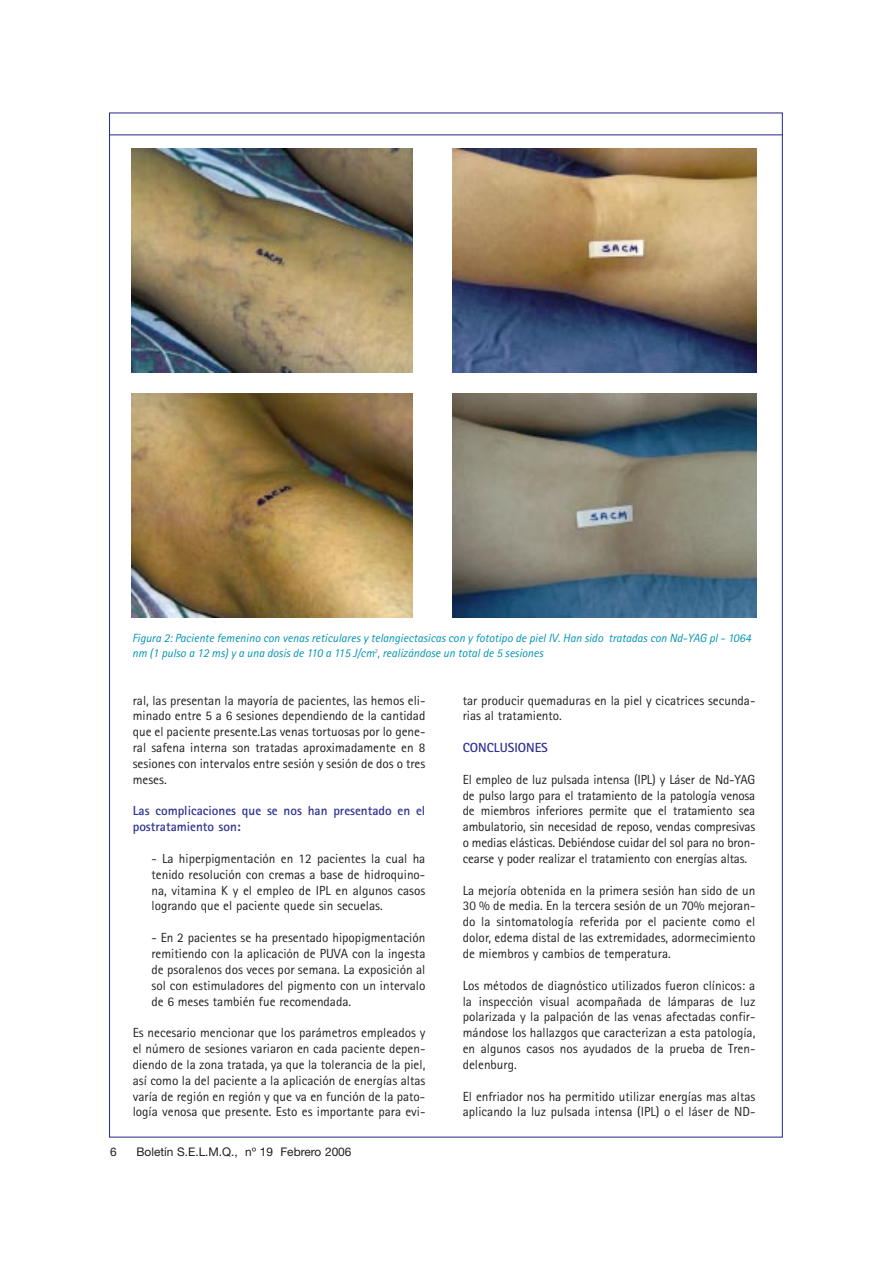
<style>
.page{position:relative;width:893px;height:1263px;background:#fff}
.page>*{position:absolute;margin:0;border:0;box-sizing:border-box;transform-origin:0 0}
.t1{font:13.2px/15.9px "Rotis Sans Serif";color:#231f20;text-align:justify}
.t2{font:700 13.2px/15.9px "Rotis Sans Serif";color:#2e3092}
.t3{font:italic 11.85px/15.1px "Rotis Sans Serif";color:#0093b0}
.t4{font:11.85px "Helvetica Neue";color:#231f20}
</style>
<div class="page">
<hr style="left:109px;top:134px;width:673px;height:1px;background:#2e3092">
<img style="left:131px;top:149px;width:281px;height:224px">
<img style="left:131px;top:394px;width:281px;height:223px">
<img style="left:452px;top:149px;width:304px;height:224px">
<img style="left:452px;top:394px;width:304px;height:223px">
<p class="t3" style="left:132px;top:632px;width:620px">Figura 2: Paciente femenino con venas reticulares y telangiectasicas con y fototipo de piel IV. Han sido tratadas con Nd-YAG pl - 1064 nm (1 pulso a 12 ms) y a una dosis de 110 a 115 J/cm<sup>2</sup>, realizándose un total de 5 sesiones</p>
<p class="t1" style="left:133px;top:694px;width:294px">ral, las presentan la mayoría de pacientes, las hemos eli&shy;minado entre 5 a 6 sesiones dependiendo de la cantidad que el paciente presente.Las venas tortuosas por lo gene&shy;ral safena interna son tratadas aproximadamente en 8 sesiones con intervalos entre sesión y sesión de dos o tres meses.</p>
<p class="t2" style="left:133px;top:805px;width:294px">Las complicaciones que se nos han presentado en el postratamiento son:</p>
<p class="t1" style="left:151px;top:852px;width:275px">- La hiperpigmentación en 12 pacientes la cual ha tenido resolución con cremas a base de hidroquino&shy;na, vitamina K y el empleo de IPL en algunos casos logrando que el paciente quede sin secuelas.</p>
<p class="t1" style="left:151px;top:932px;width:275px">- En 2 pacientes se ha presentado hipopigmentación remitiendo con la aplicación de PUVA con la ingesta de psoralenos dos veces por semana. La exposición al sol con estimuladores del pigmento con un intervalo de 6 meses también fue recomendada.</p>
<p class="t1" style="left:133px;top:1027px;width:294px">Es necesario mencionar que los parámetros empleados y el número de sesiones variaron en cada paciente depen&shy;diendo de la zona tratada, ya que la tolerancia de la piel, así como la del paciente a la aplicación de energías altas varía de región en región y que va en función de la pato&shy;logía venosa que presente. Esto es importante para evi-</p>
<p class="t4" style="left:110px;top:1148px;width:8px">6</p>
<p class="t4" style="left:136px;top:1148px;width:216px">Boletín S.E.L.M.Q., nº 19 Febrero 2006</p>
<p class="t1" style="left:463px;top:694px;width:294px">tar producir quemaduras en la piel y cicatrices secunda&shy;rias al tratamiento.</p>
<p class="t2" style="left:463px;top:741px;width:87px">CONCLUSIONES</p>
<p class="t1" style="left:463px;top:773px;width:294px">El empleo de luz pulsada intensa (IPL) y Láser de Nd-YAG de pulso largo para el tratamiento de la patología venosa de miembros inferiores permite que el tratamiento sea ambulatorio, sin necesidad de reposo, vendas compresivas o medias elásticas. Debiéndose cuidar del sol para no bron&shy;cearse y poder realizar el tratamiento con energías altas.</p>
<p class="t1" style="left:463px;top:884px;width:294px">La mejoría obtenida en la primera sesión han sido de un 30 % de media. En la tercera sesión de un 70% mejoran&shy;do la sintomatología referida por el paciente como el dolor, edema distal de las extremidades, adormecimiento de miembros y cambios de temperatura.</p>
<p class="t1" style="left:463px;top:979px;width:294px">Los métodos de diagnóstico utilizados fueron clínicos: a la inspección visual acompañada de lámparas de luz polarizada y la palpación de las venas afectadas confir&shy;mándose los hallazgos que caracterizan a esta patología, en algunos casos nos ayudados de la prueba de Tren&shy;delenburg.</p>
<p class="t1" style="left:463px;top:1090px;width:294px">El enfriador nos ha permitido utilizar energías mas altas aplicando la luz pulsada intensa (IPL) o el láser de ND-</p>
</div>
